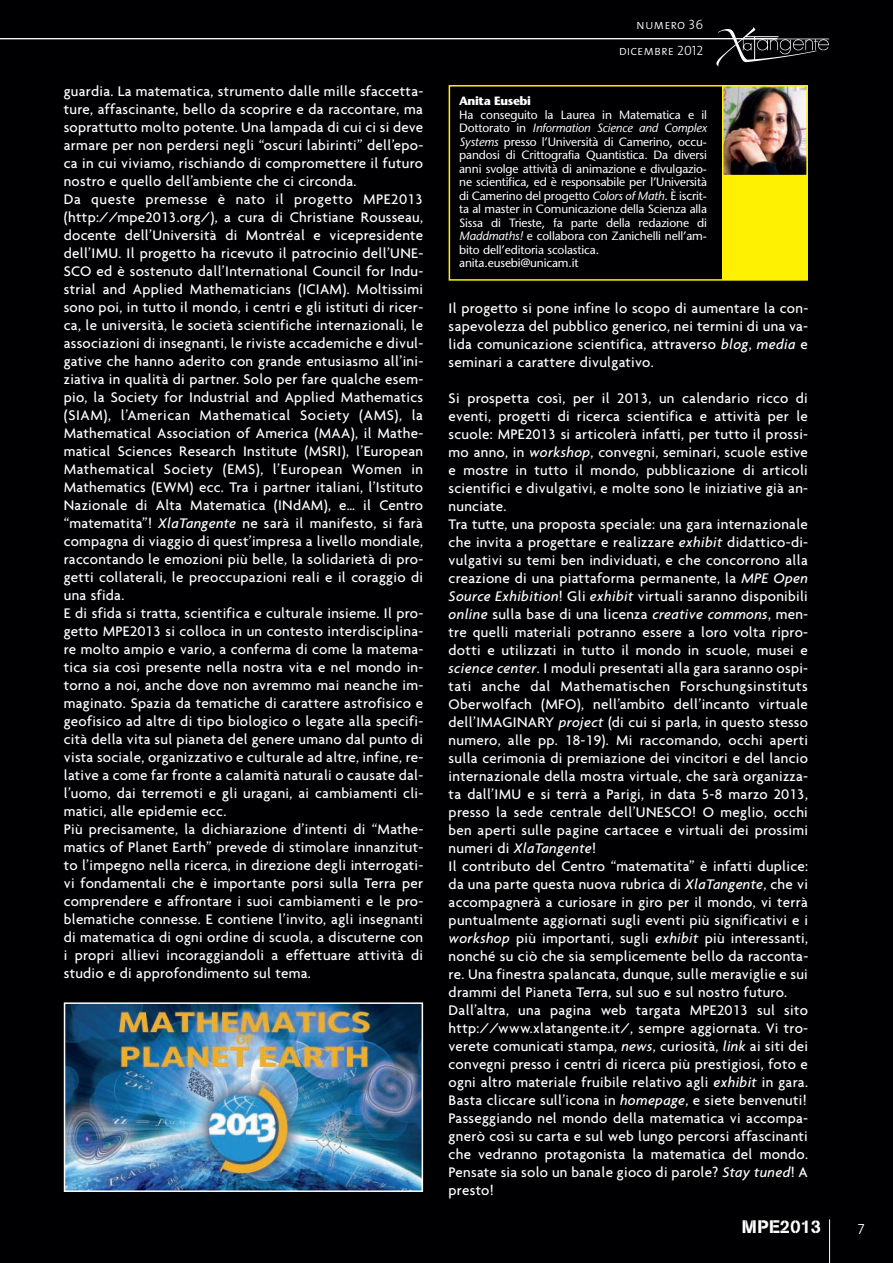
<style>
.page{position:relative;width:893px;height:1263px;background:#000002}
.page>*{position:absolute;margin:0;border:0;box-sizing:border-box;transform-origin:0 0}
.t1{font:18px "AG Book Stencil";letter-spacing:.02em;color:#fff}
.t2{font:500 15px/18px "Agenda";letter-spacing:.02em;color:#fff}
.t3{font:13.5px/25.5px "The Mix Light Caps";color:#fff;text-align:right}
.t4{font:13.5px "Avant Garde";color:#fff}
.t5{font:12px/13.5px "Stone Sans";letter-spacing:-.01em;color:#fff}
.t6{font:700 12px "Stone Sans";letter-spacing:-.035em;color:#fff}
.s1{font-style:italic}
</style>
<div class="page">
<hr style="left:0;top:38px;width:777px;height:1px;background:#fff">
<hr style="left:829px;top:1219px;width:1px;height:44px;background:#fff">
<svg style="left:716px;top:27px;width:113px;height:39px;background:#242426"></svg>
<img style="left:67px;top:1005px;width:353px;height:184px">
<div style="left:64px;top:1002px;width:359px;height:190px;border:2px solid #fff"></div>
<div style="left:449px;top:85px;width:359px;height:196px;border:2px solid #fff101"></div>
<img style="left:725px;top:88px;width:80px;height:85px">
<div style="left:722px;top:85px;width:86px;height:91px;border:2px solid #fff101"></div>
<div style="left:722px;top:176px;width:85px;height:104px;background:#fff101"></div>
<p class="t2" style="left:64px;top:82px;width:361px">guardia. La matematica, strumento dalle mille sfaccetta&shy;ture, affascinante, bello da scoprire e da raccontare, ma soprattutto molto potente. Una lampada di cui ci si deve armare per non perdersi negli “oscuri labirinti” dell’epo&shy;ca in cui viviamo, rischiando di compromettere il futuro nostro e quello dell’ambiente che ci circonda.<br>Da queste premesse è nato il progetto MPE2013 (http://mpe2013.org/), a cura di Christiane Rousseau, docente dell’Università di Montréal e vicepresidente dell’IMU. Il progetto ha ricevuto il patrocinio dell’UNE-SCO ed è sostenuto dall’International Council for Indu&shy;strial and Applied Mathematicians (ICIAM). Moltissimi sono poi, in tutto il mondo, i centri e gli istituti di ricer&shy;ca, le università, le società scientifiche internazionali, le associazioni di insegnanti, le riviste accademiche e divul&shy;gative che hanno aderito con grande entusiasmo all’ini&shy;ziativa in qualità di partner. Solo per fare qualche esem&shy;pio, la Society for Industrial and Applied Mathematics (SIAM), l’American Mathematical Society (AMS), la Mathematical Association of America (MAA), il Mathe&shy;matical Sciences Research Institute (MSRI), l’European Mathematical Society (EMS), l’European Women in Mathematics (EWM) ecc. Tra i partner italiani, l’Istituto Nazionale di Alta Matematica (INdAM), e… il Centro “matematita”! <span class="s1">XlaTangente</span> ne sarà il manifesto, si farà compagna di viaggio di quest’impresa a livello mondiale, raccontando le emozioni più belle, la solidarietà di pro&shy;getti collaterali, le preoccupazioni reali e il coraggio di una sfida.<br>E di sfida si tratta, scientifica e culturale insieme. Il pro&shy;getto MPE2013 si colloca in un contesto interdisciplina&shy;re molto ampio e vario, a conferma di come la matema&shy;tica sia così presente nella nostra vita e nel mondo in&shy;torno a noi, anche dove non avremmo mai neanche im&shy;maginato. Spazia da tematiche di carattere astrofisico e geofisico ad altre di tipo biologico o legate alla specifi&shy;cità della vita sul pianeta del genere umano dal punto di vista sociale, organizzativo e culturale ad altre, infine, re&shy;lative a come far fronte a calamità naturali o causate dal&shy;l’uomo, dai terremoti e gli uragani, ai cambiamenti cli&shy;matici, alle epidemie ecc.<br>Più precisamente, la dichiarazione d’intenti di “Mathe&shy;matics of Planet Earth” prevede di stimolare innanzitut&shy;to l’impegno nella ricerca, in direzione degli interrogati&shy;vi fondamentali che è importante porsi sulla Terra per comprendere e affrontare i suoi cambiamenti e le pro&shy;blematiche connesse. E contiene l’invito, agli insegnanti di matematica di ogni ordine di scuola, a discuterne con i propri allievi incoraggiandoli a effettuare attività di studio e di approfondimento sul tema.</p>
<p class="t3" style="left:619px;top:13px;width:86px">numero 36 dicembre 2012</p>
<p class="t6" style="left:459px;top:97px;width:73px">Anita Eusebi</p>
<p class="t5" style="left:459px;top:109px;width:249px">Ha conseguito la Laurea in Matematica e il Dottorato in <span class="s1">Information Science and Complex Systems</span> presso l’Università di Camerino, occu&shy;pandosi di Crittografia Quantistica. Da diversi anni svolge attività di animazione e divulgazio&shy;ne scientifica, ed è responsabile per l’Università di Camerino del progetto <span class="s1">Colors of Math</span>. È iscrit&shy;ta al master in Comunicazione della Scienza alla Sissa di Trieste, fa parte della redazione di <span class="s1">Maddmaths!</span> e collabora con Zanichelli nell’am&shy;bito dell’editoria scolastica. anita.eusebi@unicam.it</p>
<p class="t2" style="left:449px;top:298px;width:361px;text-align:justify">Il progetto si pone infine lo scopo di aumentare la con&shy;sapevolezza del pubblico generico, nei termini di una va&shy;lida comunicazione scientifica, attraverso <span class="s1">blog</span>, <span class="s1">media</span> e seminari a carattere divulgativo.</p>
<p class="t2" style="left:449px;top:388px;width:361px">Si prospetta così, per il 2013, un calendario ricco di eventi, progetti di ricerca scientifica e attività per le scuole: MPE2013 si articolerà infatti, per tutto il prossi&shy;mo anno, in <span class="s1">workshop</span>, convegni, seminari, scuole estive e mostre in tutto il mondo, pubblicazione di articoli scientifici e divulgativi, e molte sono le iniziative già an&shy;nunciate.<br>Tra tutte, una proposta speciale: una gara internazionale che invita a progettare e realizzare <span class="s1">exhibit</span> didattico-di&shy;vulgativi su temi ben individuati, e che concorrono alla creazione di una piattaforma permanente, la <span class="s1">MPE Open Source Exhibition</span>! Gli <span class="s1">exhibit</span> virtuali saranno disponibili <span class="s1">online</span> sulla base di una licenza <span class="s1">creative commons</span>, men&shy;tre quelli materiali potranno essere a loro volta ripro&shy;dotti e utilizzati in tutto il mondo in scuole, musei e <span class="s1">science center</span>. I moduli presentati alla gara saranno ospi&shy;tati anche dal Mathematischen Forschungsinstituts Oberwolfach (MFO), nell’ambito dell’incanto virtuale dell’IMAGINARY <span class="s1">project</span> (di cui si parla, in questo stesso numero, alle pp. 18-19). Mi raccomando, occhi aperti sulla cerimonia di premiazione dei vincitori e del lancio internazionale della mostra virtuale, che sarà organizza&shy;ta dall’IMU e si terrà a Parigi, in data 5-8 marzo 2013, presso la sede centrale dell’UNESCO! O meglio, occhi ben aperti sulle pagine cartacee e virtuali dei prossimi numeri di <span class="s1">XlaTangente</span>!<br>Il contributo del Centro “matematita” è infatti duplice: da una parte questa nuova rubrica di <span class="s1">XlaTangente</span>, che vi accompagnerà a curiosare in giro per il mondo, vi terrà puntualmente aggiornati sugli eventi più significativi e i <span class="s1">workshop</span> più importanti, sugli <span class="s1">exhibit</span> più interessanti, nonché su ciò che sia semplicemente bello da racconta&shy;re. Una finestra spalancata, dunque, sulle meraviglie e sui drammi del Pianeta Terra, sul suo e sul nostro futuro.<br>Dall’altra, una pagina web targata MPE2013 sul sito http://www.xlatangente.it/, sempre aggiornata. Vi tro&shy;verete comunicati stampa, <span class="s1">news</span>, curiosità, <span class="s1">link</span> ai siti dei convegni presso i centri di ricerca più prestigiosi, foto e ogni altro materiale fruibile relativo agli <span class="s1">exhibit</span> in gara.<br>Basta cliccare sull’icona in <span class="s1">homepage</span>, e siete benvenuti!<br>Passeggiando nel mondo della matematica vi accompa&shy;gnerò così su carta e sul web lungo percorsi affascinanti che vedranno protagonista la matematica del mondo.<br>Pensate sia solo un banale gioco di parole? <span class="s1">Stay tuned</span>! A presto!</p>
<p class="t1" style="left:742px;top:1220px;width:81px">MPE2013</p>
<p class="t4" style="left:857px;top:1221px;width:9px">7</p>
</div>
